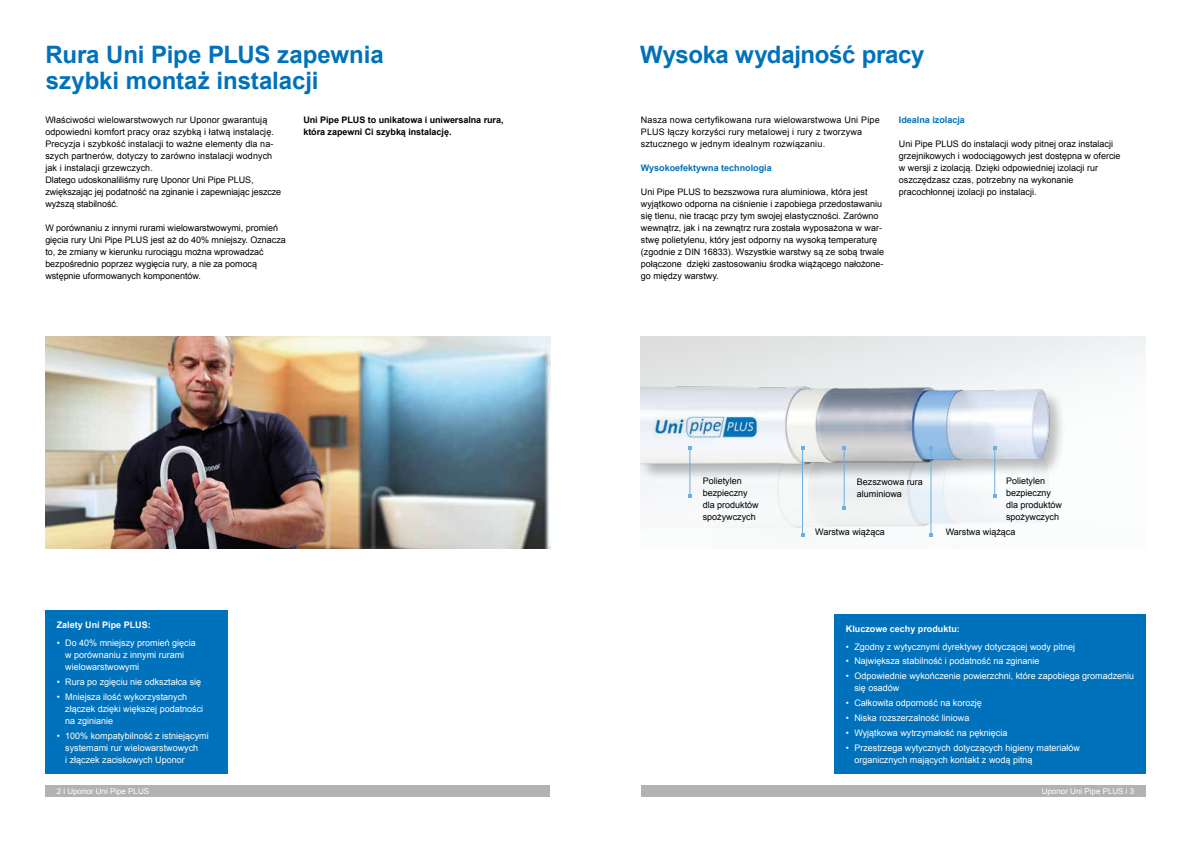
<style>
.page{position:relative;width:1191px;height:842px;background:#fff}
.page>*{position:absolute;margin:0;border:0;box-sizing:border-box;transform-origin:0 0}
.t1{font:700 24px/26px "Arial";letter-spacing:-.005em;color:#0071bb}
.t2{font:9px/12px "Arial";color:#000}
.t3{font:9px/12px "Arial";color:#fff}
.t4{font:9px/12px "Arial";letter-spacing:.02em;color:#000}
.t5{font:700 9px/12px "Arial";letter-spacing:-.005em;color:#000}
.t6{font:700 9px "Arial";color:#0071bb}
.t7{font:700 9px "Arial";color:#fff}
.t8{font:8px "Arial";color:#fff}
</style>
<div class="page">
<img style="left:641px;top:481px;width:413px;height:62px">
<div style="left:640px;top:386px;width:426px;height:95px;background:#000;opacity:.25"></div>
<img style="left:641px;top:371px;width:413px;height:109px">
<hr style="left:689px;top:448px;width:1px;height:48px;background:#6ab0e2">
<hr style="left:994px;top:448px;width:1px;height:48px;background:#6ab0e2">
<hr style="left:802px;top:448px;width:1px;height:87px;background:#6ab0e2">
<hr style="left:930px;top:448px;width:1px;height:87px;background:#6ab0e2">
<hr style="left:843px;top:448px;width:1px;height:60px;background:#6ab0e2">
<img style="left:653px;top:415px;width:105px;height:25px">
<img style="left:45px;top:337px;width:505px;height:211px">
<div style="left:45px;top:785px;width:505px;height:12px;background:#b1b2b3"></div>
<div style="left:641px;top:785px;width:504px;height:12px;background:#b1b2b3"></div>
<div style="left:45px;top:610px;width:182px;height:164px;background:#0071bb"></div>
<div style="left:834px;top:614px;width:311px;height:160px;background:#0071bb"></div>
<h1 class="t1" style="left:46px;top:42px;width:339px">Rura Uni Pipe PLUS zapewnia szybki montaż instalacji</h1>
<h1 class="t1" style="left:640px;top:42px;width:286px">Wysoka wydajność pracy</h1>
<p class="t2" style="left:45px;top:114px;width:237px">Właściwości wielowarstwowych rur Uponor gwarantują odpowiedni komfort pracy oraz szybką i łatwą instalację.<br>Precyzja i szybkość instalacji to ważne elementy dla na&shy;szych partnerów, dotyczy to zarówno instalacji wodnych jak i instalacji grzewczych.<br>Dlatego udoskonaliliśmy rurę Uponor Uni Pipe PLUS, zwiększając jej podatność na zginanie i zapewniając jeszcze wyższą stabilność.</p>
<p class="t2" style="left:45px;top:222px;width:242px">W porównaniu z innymi rurami wielowarstwowymi, promień gięcia rury Uni Pipe PLUS jest aż do 40% mniejszy. Oznacza to, że zmiany w kierunku rurociągu można wprowadzać bezpośrednio poprzez wygięcia rury, a nie za pomocą wstępnie uformowanych komponentów.</p>
<p class="t4" style="left:641px;top:114px;width:240px">Nasza nowa certyfikowana rura wielowarstwowa Uni Pipe<br>PLUS łączy korzyści rury metalowej i rury z tworzywa sztucznego w jednym idealnym rozwiązaniu.</p>
<p class="t6" style="left:641px;top:162px;width:132px">Wysokoefektywna technologia</p>
<p class="t2" style="left:641px;top:186px;width:245px">Uni Pipe PLUS to bezszwowa rura aluminiowa, która jest wyjątkowo odporna na ciśnienie i zapobiega przedostawaniu się tlenu, nie tracąc przy tym swojej elastyczności. Zarówno wewnątrz, jak i na zewnątrz rura została wyposażona w war&shy;stwę polietylenu, który jest odporny na wysoką temperaturę (zgodnie z DIN 16833). Wszystkie warstwy są ze sobą trwale połączone dzięki zastosowaniu środka wiążącego nałożone&shy;go między warstwy.</p>
<p class="t5" style="left:303px;top:114px;width:202px">Uni Pipe PLUS to unikatowa i uniwersalna rura, która zapewni Ci szybką instalację.</p>
<p class="t6" style="left:899px;top:114px;width:68px">Idealna izolacja</p>
<p class="t2" style="left:899px;top:138px;width:223px">Uni Pipe PLUS do instalacji wody pitnej oraz instalacji grzejnikowych i wodociągowych jest dostępna w ofercie w wersji z izolacją. Dzięki odpowiedniej izolacji rur oszczędzasz czas, potrzebny na wykonanie pracochłonnej izolacji po instalacji.</p>
<p class="t7" style="left:57px;top:619px;width:96px">Zalety Uni Pipe PLUS:</p>
<p class="t3" style="left:65px;top:637px;width:132px;text-indent:-9px">• Do 40% mniejszy promień gięcia w porównaniu z innymi rurami wielowarstwowymi</p>
<p class="t3" style="left:57px;top:676px;width:146px">• Rura po zgięciu nie odkształca się</p>
<p class="t3" style="left:65px;top:691px;width:140px;text-indent:-9px">• Mniejsza ilość wykorzystanych złączek dzięki większej podatności na zginianie</p>
<p class="t3" style="left:65px;top:729px;width:145px;text-indent:-9px">• 100% kompatybilność z istniejącymi systemami rur wielowarstwowych<br>i złączek zaciskowych Uponor</p>
<p class="t2" style="left:702px;top:475px;width:58px">Polietylen bezpieczny dla produktów spożywczych</p>
<p class="t2" style="left:1006px;top:475px;width:58px">Polietylen bezpieczny dla produktów spożywczych</p>
<p class="t2" style="left:857px;top:475px;width:68px">Bezszwowa rura aluminiowa</p>
<p class="t2" style="left:815px;top:526px;width:71px">Warstwa wiążąca</p>
<p class="t2" style="left:945px;top:526px;width:71px">Warstwa wiążąca</p>
<p class="t7" style="left:846px;top:623px;width:116px">Kluczowe cechy produktu:</p>
<p class="t3" style="left:846px;top:640px;width:231px">• Zgodny z wytycznymi dyrektywy dotyczącej wody pitnej</p>
<p class="t3" style="left:846px;top:655px;width:195px">• Największa stabilność i podatność na zginanie</p>
<p class="t3" style="left:854px;top:670px;width:281px;text-indent:-9px">• Odpowiednie wykończenie powierzchni, które zapobiega gromadzeniu się osadów</p>
<p class="t3" style="left:846px;top:697px;width:138px">• Całkowita odporność na korozję</p>
<p class="t3" style="left:846px;top:712px;width:125px">• Niska rozszerzalność liniowa</p>
<p class="t3" style="left:846px;top:727px;width:163px">• Wyjątkowa wytrzymałość na pęknięcia</p>
<p class="t3" style="left:854px;top:741px;width:227px;text-indent:-9px">• Przestrzega wytycznych dotyczących higieny materiałów organicznych mających kontakt z wodą pitną</p>
<p class="t8" style="left:57px;top:786px;width:94px">2 l Uponor Uni Pipe PLUS</p>
<p class="t8" style="left:1041px;top:786px;width:94px">Uponor Uni Pipe PLUS l 3</p>
</div>
